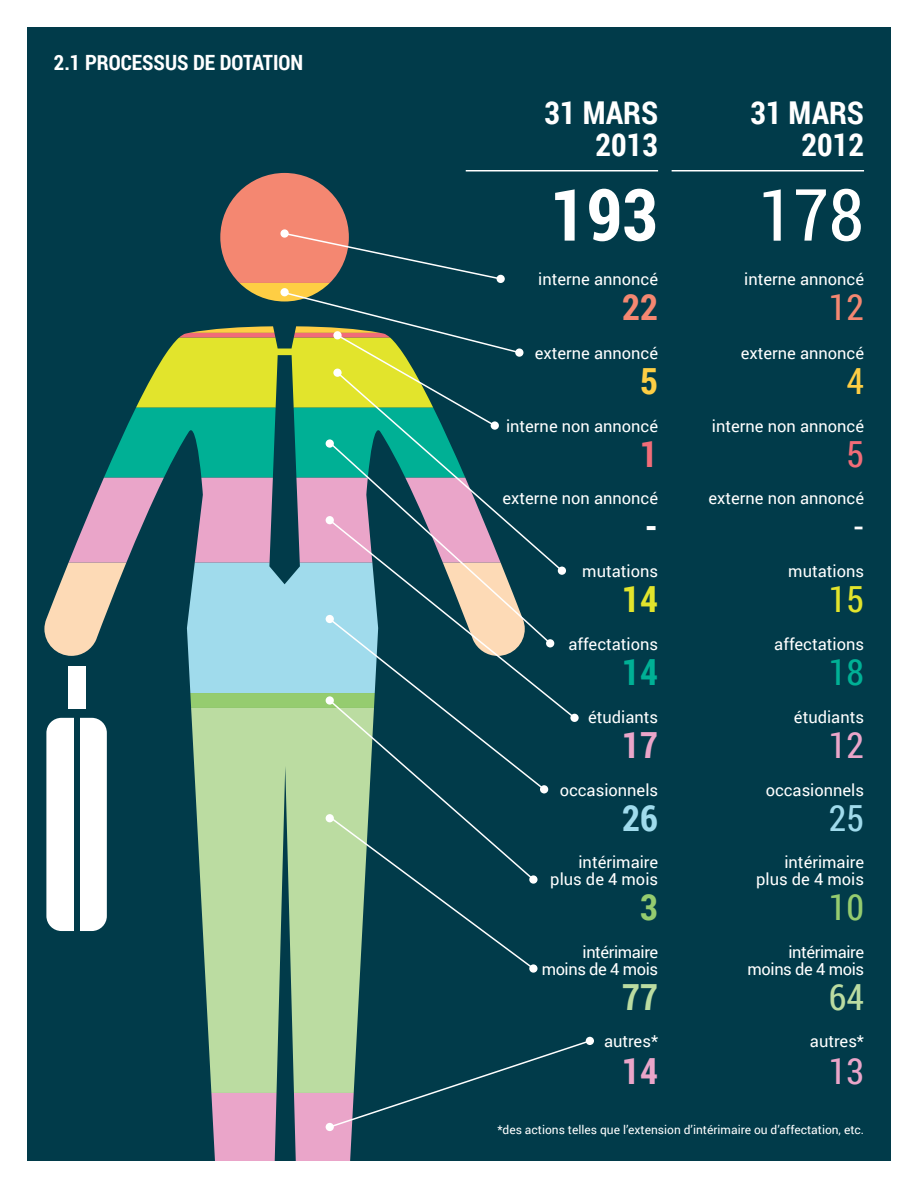
<style>
.page{position:relative;width:918px;height:1188px;background:#fff}
.page>*{position:absolute;margin:0;border:0;box-sizing:border-box;transform-origin:0 0}
.t1{font:700 72px "Roboto Condensed";color:#fff}
.t2{font:72px "Roboto Condensed";color:#fff}
.t3{font:700 36px "Roboto Condensed";color:#eaa5c9}
.t4{font:36px "Roboto Condensed";color:#eaa5c9}
.t5{font:700 36px "Roboto Condensed";color:#f48771}
.t6{font:700 36px "Roboto Condensed";color:#e2e42c}
.t7{font:700 36px "Roboto Condensed";color:#00b095}
.t8{font:700 36px "Roboto Condensed";color:#a0dbec}
.t9{font:700 36px "Roboto Condensed";color:#bbdca1}
.t10{font:36px "Roboto Condensed";color:#f48771}
.t11{font:36px "Roboto Condensed";color:#e2e42c}
.t12{font:36px "Roboto Condensed";color:#00b095}
.t13{font:36px "Roboto Condensed";color:#a0dbec}
.t14{font:36px "Roboto Condensed";color:#95cc6f}
.t15{font:36px "Roboto Condensed";color:#bbdca1}
.t16{font:700 36px "Roboto Condensed";color:#fece44}
.t17{font:700 36px "Roboto Condensed";color:#f16c78}
.t18{font:700 36px "Roboto Condensed";color:#fff}
.t19{font:700 36px "Roboto Condensed";color:#95cc6f}
.t20{font:36px "Roboto Condensed";color:#fece44}
.t21{font:36px "Roboto Condensed";color:#f16c78}
.t22{font:36px "Roboto Condensed";color:#fff}
.t23{font:700 31.5px/31.5px "Roboto Condensed";color:#fff;text-align:right}
.t24{font:700 21px "Roboto Condensed";color:#fff}
.t25{font:16.5px/16.5px "Roboto";color:#fff;text-align:right}
.t26{font:16.5px/16.5px "Roboto";letter-spacing:-.025em;color:#fff;text-align:right}
.t27{font:12px "Roboto";color:#fff}
</style>
<div class="page">
<div style="left:27px;top:27px;width:864px;height:1134px;background:#013b4a"></div>
<hr style="left:466px;top:170px;width:192px;height:1px;background:#fff">
<hr style="left:672px;top:170px;width:192px;height:1px;background:#fff">
<svg style="left:205px;top:971px;width:156px;height:122px;background:#9fc494"></svg>
<div style="left:211px;top:1093px;width:66px;height:68px;background:#eaa5c9"></div>
<svg style="left:294px;top:1039px;width:294px;height:122px"></svg>
<svg style="left:558px;top:567px;width:8px;height:8px"></svg>
<div style="left:546px;top:639px;width:8px;height:8px;background:#fff;border-radius:50%"></div>
<div style="left:570px;top:714px;width:9px;height:8px;background:#fff;border-radius:50%"></div>
<svg style="left:529px;top:964px;width:9px;height:9px"></svg>
<div style="left:586px;top:1037px;width:8px;height:8px;background:#fff;border-radius:50%"></div>
<svg style="left:44px;top:173px;width:502px;height:798px"></svg>
<svg style="left:335px;top:371px;width:229px;height:202px"></svg>
<svg style="left:328px;top:441px;width:224px;height:204px"></svg>
<div style="left:326px;top:1123px;width:8px;height:8px;background:#fff;border-radius:50%"></div>
<p class="t24" style="left:54px;top:48px;width:251px">2.1 PROCESSUS DE DOTATION</p>
<h3 class="t23" style="left:544px;top:96px;width:115px">31 MARS<br>2013</h3>
<h3 class="t23" style="left:750px;top:96px;width:115px">31 MARS<br>2012</h3>
<h1 class="t1" style="left:551px;top:164px;width:109px">193</h1>
<h1 class="t2" style="left:759px;top:165px;width:107px">178</h1>
<p class="t25" style="left:538px;top:270px;width:121px">interne annoncé</p>
<p class="t25" style="left:744px;top:270px;width:121px">interne annoncé</p>
<h2 class="t5" style="left:622px;top:282px;width:37px">22</h2>
<h2 class="t10" style="left:829px;top:282px;width:37px">12</h2>
<p class="t25" style="left:535px;top:344px;width:125px">externe annoncé</p>
<p class="t25" style="left:741px;top:344px;width:125px">externe annoncé</p>
<h2 class="t16" style="left:640px;top:356px;width:19px">5</h2>
<h2 class="t20" style="left:846px;top:356px;width:19px">4</h2>
<p class="t25" style="left:506px;top:417px;width:154px">interne non annoncé</p>
<p class="t25" style="left:712px;top:417px;width:154px">interne non annoncé</p>
<h2 class="t17" style="left:640px;top:429px;width:19px">1</h2>
<h2 class="t21" style="left:846px;top:429px;width:19px">5</h2>
<p class="t25" style="left:503px;top:489px;width:157px">externe non annoncé</p>
<p class="t25" style="left:708px;top:489px;width:157px">externe non annoncé</p>
<h2 class="t18" style="left:645px;top:501px;width:15px">-</h2>
<h2 class="t22" style="left:854px;top:502px;width:12px">-</h2>
<p class="t25" style="left:582px;top:562px;width:77px">mutations</p>
<p class="t25" style="left:788px;top:562px;width:77px">mutations</p>
<h2 class="t6" style="left:622px;top:574px;width:37px">14</h2>
<h2 class="t11" style="left:829px;top:574px;width:37px">15</h2>
<p class="t25" style="left:568px;top:635px;width:91px">affectations</p>
<p class="t25" style="left:774px;top:635px;width:91px">affectations</p>
<h2 class="t7" style="left:622px;top:647px;width:37px">14</h2>
<h2 class="t12" style="left:829px;top:647px;width:37px">18</h2>
<p class="t25" style="left:588px;top:708px;width:72px">étudiants</p>
<p class="t25" style="left:794px;top:708px;width:72px">étudiants</p>
<h2 class="t3" style="left:622px;top:720px;width:37px">17</h2>
<h2 class="t4" style="left:829px;top:720px;width:37px">12</h2>
<p class="t25" style="left:560px;top:781px;width:100px">occasionnels</p>
<p class="t25" style="left:766px;top:781px;width:100px">occasionnels</p>
<h2 class="t8" style="left:622px;top:793px;width:37px">26</h2>
<h2 class="t13" style="left:829px;top:793px;width:37px">25</h2>
<p class="t25" style="left:550px;top:854px;width:109px">intérimaire plus de 4 mois</p>
<p class="t25" style="left:756px;top:854px;width:109px">intérimaire plus de 4 mois</p>
<h2 class="t19" style="left:640px;top:882px;width:19px">3</h2>
<h2 class="t14" style="left:829px;top:883px;width:37px">10</h2>
<p class="t26" style="left:542px;top:943px;width:118px">intérimaire moins de 4 mois</p>
<p class="t26" style="left:748px;top:943px;width:118px">intérimaire moins de 4 mois</p>
<h2 class="t9" style="left:622px;top:971px;width:37px">77</h2>
<h2 class="t15" style="left:829px;top:972px;width:37px">64</h2>
<p class="t25" style="left:604px;top:1032px;width:56px">autres*</p>
<p class="t25" style="left:810px;top:1032px;width:56px">autres*</p>
<h2 class="t3" style="left:622px;top:1046px;width:37px">14</h2>
<h2 class="t4" style="left:829px;top:1046px;width:37px">13</h2>
<p class="t27" style="left:497px;top:1121px;width:368px">*des actions telles que l’extension d’intérimaire ou d’affectation, etc.</p>
</div>
